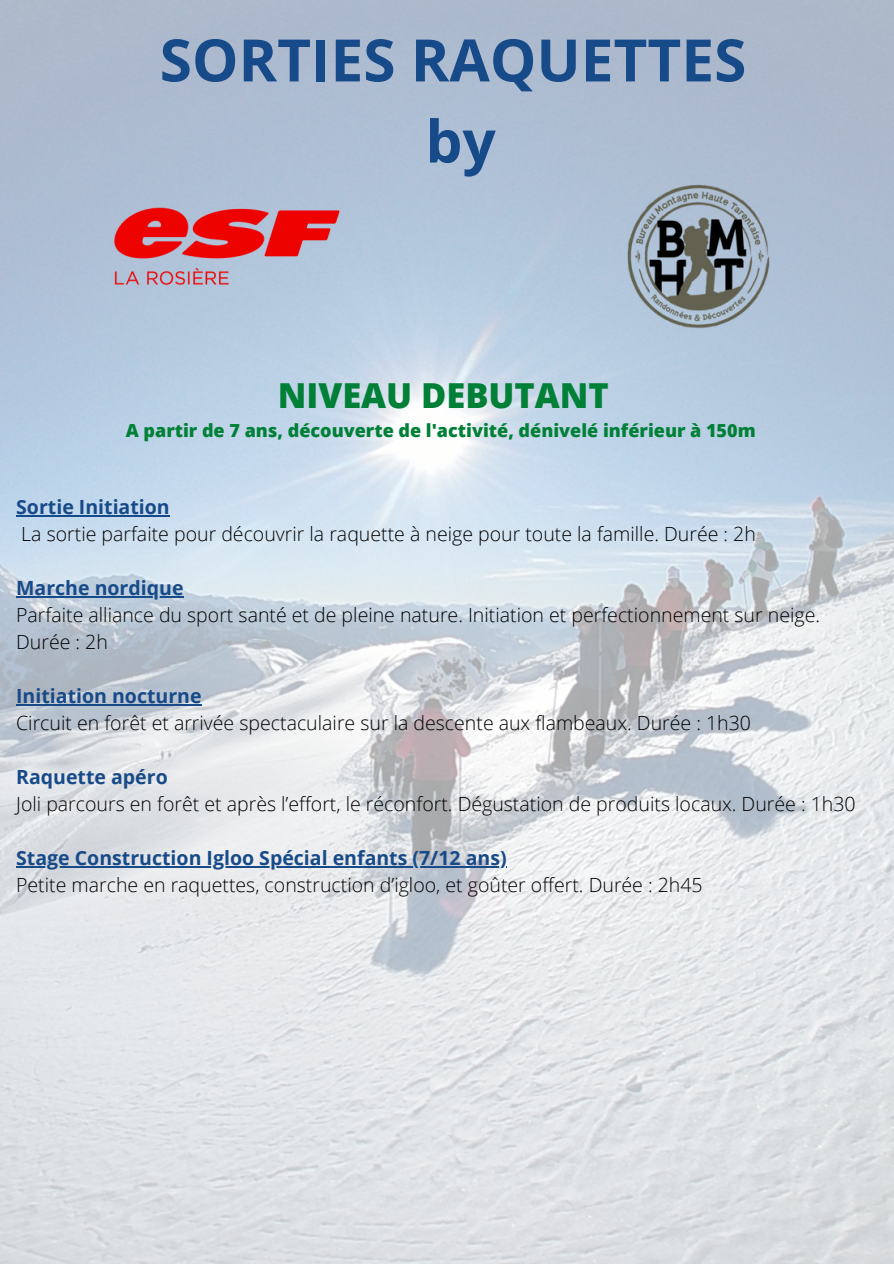
<style>
.page{position:relative;width:894px;height:1264px;background:#fff}
.page>*{position:absolute;margin:0;border:0;box-sizing:border-box;transform-origin:0 0}
.t1{font:700 58.5px/81px "Open Sans";color:#174a89;text-align:center}
.t2{font:800 34.35px "Open Sans";color:#008037}
.t3{font:300 19.5px/27px "Open Sans";color:#000}
.t4{font:700 19.5px "Open Sans";color:#174a89}
.t5{font:800 18px "Open Sans";color:#008037}
</style>
<div class="page">
<img style="left:0;top:0;width:893px;height:1263px">
<img style="left:106px;top:195px;width:268px;height:124px">
<img style="left:618px;top:172px;width:158px;height:169px">
<hr style="left:16px;top:515px;width:154px;height:1px;background:#174a89">
<hr style="left:16px;top:596px;width:167px;height:1px;background:#174a89">
<hr style="left:16px;top:704px;width:185px;height:1px;background:#174a89">
<hr style="left:16px;top:866px;width:490px;height:1px;background:#174a89">
<h1 class="t1" style="left:160px;top:18px;width:588px">SORTIES RAQUETTES by</h1>
<h2 class="t2" style="left:278px;top:371px;width:332px">NIVEAU DEBUTANT</h2>
<p class="t5" style="left:126px;top:418px;width:631px">A partir de 7 ans, découverte de l'activité, dénivelé inférieur à 150m</p>
<p class="t4" style="left:16px;top:493px;width:155px">Sortie Initiation</p>
<p class="t3" style="left:21px;top:520px;width:736px">La sortie parfaite pour découvrir la raquette à neige pour toute la famille. Durée : 2h</p>
<p class="t4" style="left:16px;top:574px;width:169px">Marche nordique</p>
<p class="t3" style="left:16px;top:601px;width:805px">Parfaite alliance du sport santé et de pleine nature. Initiation et perfectionnement sur neige.<br>Durée : 2h</p>
<p class="t4" style="left:16px;top:682px;width:187px">Initiation nocturne</p>
<p class="t3" style="left:16px;top:709px;width:736px">Circuit en forêt et arrivée spectaculaire sur la descente aux flambeaux. Durée : 1h30</p>
<p class="t4" style="left:16px;top:763px;width:153px">Raquette apéro</p>
<p class="t3" style="left:16px;top:790px;width:840px">Joli parcours en forêt et après l’effort, le réconfort. Dégustation de produits locaux. Durée : 1h30</p>
<p class="t4" style="left:16px;top:844px;width:492px">Stage Construction Igloo Spécial enfants (7/12 ans)</p>
<p class="t3" style="left:16px;top:871px;width:688px">Petite marche en raquettes, construction d’igloo, et goûter offert. Durée : 2h45</p>
</div>
